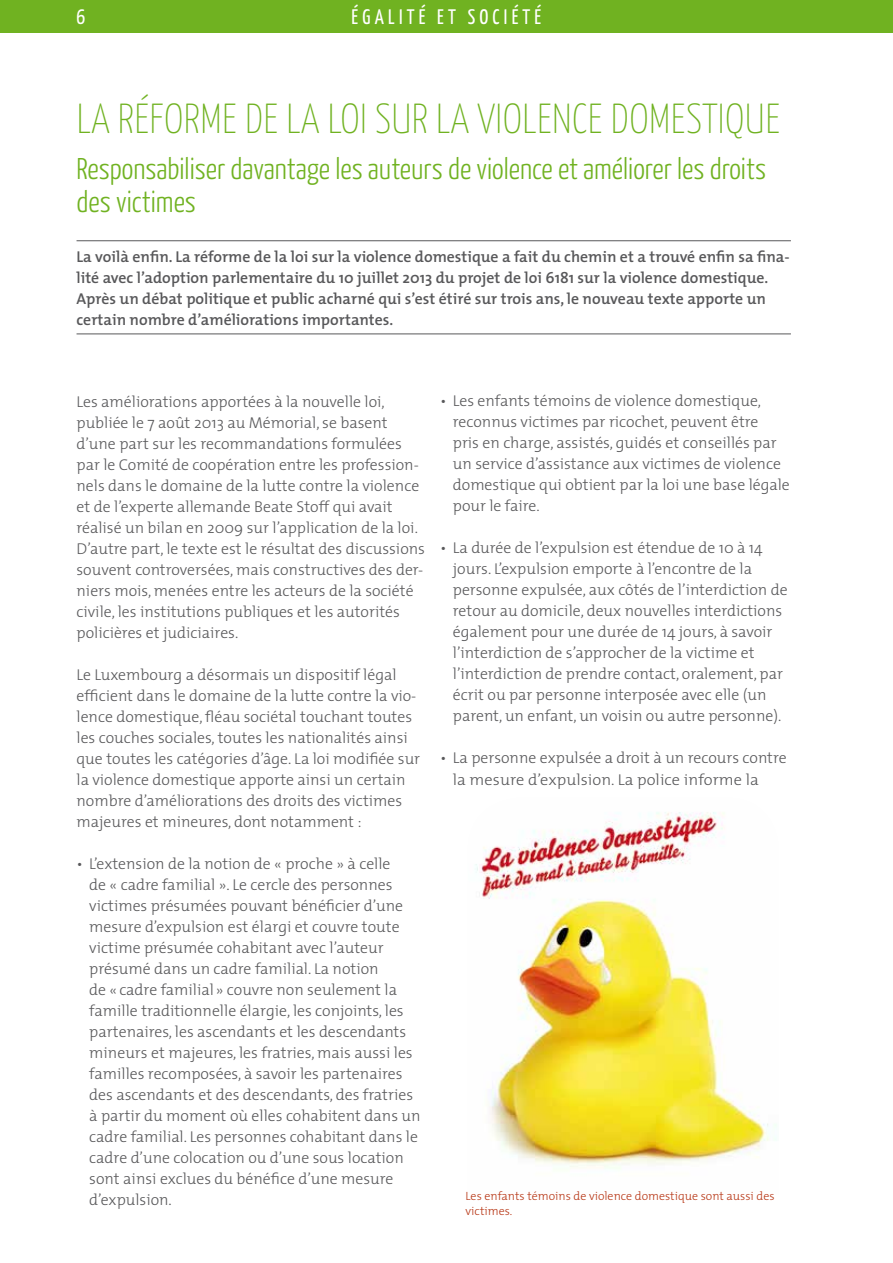
<style>
.page{position:relative;width:893px;height:1263px;background:#fff}
.page>*{position:absolute;margin:0;border:0;box-sizing:border-box;transform-origin:0 0}
.t1{font:100 42px "Yanone Kaffeesatz";letter-spacing:.01em;color:#70b221}
.t2{font:300 30px/33px "Yanone Kaffeesatz";color:#70b221}
.t3{font:21px "Yanone Kaffeesatz";letter-spacing:.2em;color:#fff}
.t4{font:300 15.75px/21px "The Mix";color:#58585a}
.t5{font:600 15.75px/21px "The Mix";color:#58585a}
.t6{font:300 12px/15px "The Mix";color:#b73615}
</style>
<div class="page">
<div style="left:0;top:0;width:893px;height:33px;background:#70b221"></div>
<hr style="left:77px;top:240px;width:714px;height:1px;background:#58585a">
<hr style="left:77px;top:334px;width:714px;height:1px;background:#58585a">
<img style="left:475px;top:812px;width:302px;height:357px">
<h3 class="t3" style="left:77px;top:4px;width:10px">6</h3>
<h3 class="t3" style="left:352px;top:4px;width:191px">ÉGALITÉ ET SOCIÉTÉ</h3>
<h1 class="t1" style="left:77px;top:93px;width:705px">LA RÉFORME DE LA LOI SUR LA VIOLENCE DOMESTIQUE</h1>
<h2 class="t2" style="left:77px;top:151px;width:691px">Responsabiliser davantage les auteurs de violence et améliorer les droits des victimes</h2>
<p class="t5" style="left:77px;top:246px;width:715px">La voilà enfin. La réforme de la loi sur la violence domestique a fait du chemin et a trouvé enfin sa fina&shy;lité avec l’adoption parlementaire du 10 juillet 2013 du projet de loi 6181 sur la violence domestique.<br>Après un débat politique et public acharné qui s’est étiré sur trois ans, le nouveau texte apporte un certain nombre d’améliorations importantes.</p>
<p class="t4" style="left:77px;top:390px;width:350px">Les améliorations apportées à la nouvelle loi, publiée le 7 août 2013 au Mémorial, se basent d’une part sur les recommandations formulées par le Comité de coopération entre les profession&shy;nels dans le domaine de la lutte contre la violence et de l’experte allemande Beate Stoff qui avait réalisé un bilan en 2009 sur l’application de la loi.<br>D’autre part, le texte est le résultat des discussions souvent controversées, mais constructives des der&shy;niers mois, menées entre les acteurs de la société civile, les institutions publiques et les autorités policières et judiciaires.</p>
<p class="t4" style="left:77px;top:663px;width:345px">Le Luxembourg a désormais un dispositif légal efficient dans le domaine de la lutte contre la vio&shy;lence domestique, fléau sociétal touchant toutes les couches sociales, toutes les nationalités ainsi que toutes les catégories d’âge. La loi modifiée sur la violence domestique apporte ainsi un certain nombre d’améliorations des droits des victimes majeures et mineures, dont notamment :</p>
<p class="t4" style="left:89px;top:852px;width:333px;text-indent:-13px">• L’extension de la notion de « proche » à celle<br>de « cadre familial ». Le cercle des personnes victimes présumées pouvant bénéficier d’une mesure d’expulsion est élargi et couvre toute victime présumée cohabitant avec l’auteur présumé dans un cadre familial. La notion<br>de « cadre familial » couvre non seulement la famille traditionnelle élargie, les conjoints, les partenaires, les ascendants et les descendants mineurs et majeures, les fratries, mais aussi les familles recomposées, à savoir les partenaires des ascendants et des descendants, des fratries à partir du moment où elles cohabitent dans un cadre familial. Les personnes cohabitant dans le cadre d’une colocation ou d’une sous location sont ainsi exclues du bénéfice d’une mesure d’expulsion.</p>
<p class="t4" style="left:453px;top:390px;width:338px;text-indent:-13px">• Les enfants témoins de violence domestique, reconnus victimes par ricochet, peuvent être<br>pris en charge, assistés, guidés et conseillés par un service d’assistance aux victimes de violence domestique qui obtient par la loi une base légale pour le faire.</p>
<p class="t4" style="left:453px;top:537px;width:336px;text-indent:-13px">• La durée de l’expulsion est étendue de 10 à 14 jours. L’expulsion emporte à l’encontre de la personne expulsée, aux côtés de l’interdiction de retour au domicile, deux nouvelles interdictions également pour une durée de 14 jours, à savoir l’interdiction de s’approcher de la victime et l’interdiction de prendre contact, oralement, par écrit ou par personne interposée avec elle (un parent, un enfant, un voisin ou autre personne).</p>
<p class="t4" style="left:453px;top:747px;width:335px;text-indent:-13px">• La personne expulsée a droit à un recours contre la mesure d’expulsion. La police informe la</p>
<p class="t6" style="left:466px;top:1187px;width:310px">Les enfants témoins de violence domestique sont aussi des victimes.</p>
</div>
